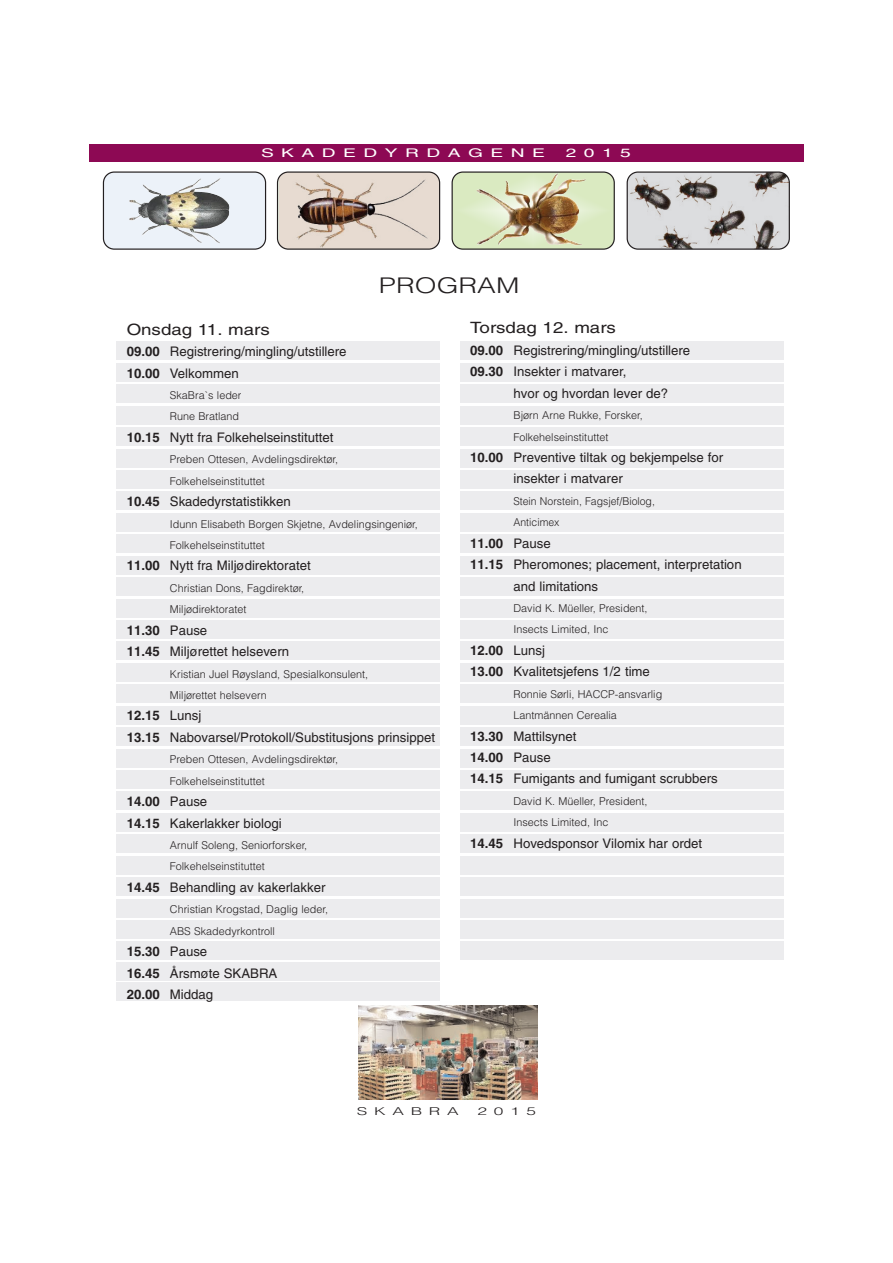
<style>
.page{position:relative;width:893px;height:1263px;background:#fff}
.page>*{position:absolute;margin:0;border:0;box-sizing:border-box;transform-origin:0 0}
.t1{font:300 21.6px "Helvetica";color:#231f20;scale:1.3 1}
.t2{font:15.6px "Helvetica";color:#231f20;scale:1.2 1}
.t3{font:13.2px/21.5px "Helvetica";color:#231f20}
.t4{font:700 13.2px "Helvetica";color:#231f20}
.t5{font:12px "Helvetica";letter-spacing:.39em;color:#fff;scale:1.6 1}
.t6{font:300 10.8px/21.5px "Helvetica";color:#231f20}
.t7{font:300 10.8px "Helvetica";color:#231f20;scale:1.6 1}
.s1{font-weight:700}
.s2{font-weight:400}
</style>
<div class="page">
<div style="left:116px;top:342px;width:324px;height:18px;background:#ececee"></div>
<div style="left:116px;top:363px;width:324px;height:19px;background:#ececee"></div>
<div style="left:116px;top:384px;width:324px;height:19px;background:#ececee"></div>
<div style="left:116px;top:406px;width:324px;height:19px;background:#ececee"></div>
<div style="left:116px;top:427px;width:324px;height:19px;background:#ececee"></div>
<div style="left:116px;top:449px;width:324px;height:18px;background:#ececee"></div>
<div style="left:116px;top:470px;width:324px;height:19px;background:#ececee"></div>
<div style="left:116px;top:492px;width:324px;height:18px;background:#ececee"></div>
<div style="left:116px;top:513px;width:324px;height:19px;background:#ececee"></div>
<div style="left:116px;top:534px;width:324px;height:19px;background:#ececee"></div>
<div style="left:116px;top:556px;width:324px;height:19px;background:#ececee"></div>
<div style="left:116px;top:577px;width:324px;height:19px;background:#ececee"></div>
<div style="left:116px;top:599px;width:324px;height:18px;background:#ececee"></div>
<div style="left:116px;top:620px;width:324px;height:19px;background:#ececee"></div>
<div style="left:116px;top:642px;width:324px;height:18px;background:#ececee"></div>
<div style="left:116px;top:663px;width:324px;height:19px;background:#ececee"></div>
<div style="left:116px;top:684px;width:324px;height:19px;background:#ececee"></div>
<div style="left:116px;top:706px;width:324px;height:19px;background:#ececee"></div>
<div style="left:116px;top:727px;width:324px;height:19px;background:#ececee"></div>
<div style="left:116px;top:749px;width:324px;height:18px;background:#ececee"></div>
<div style="left:116px;top:770px;width:324px;height:19px;background:#ececee"></div>
<div style="left:116px;top:792px;width:324px;height:18px;background:#ececee"></div>
<div style="left:116px;top:813px;width:324px;height:19px;background:#ececee"></div>
<div style="left:116px;top:834px;width:324px;height:19px;background:#ececee"></div>
<div style="left:116px;top:856px;width:324px;height:19px;background:#ececee"></div>
<div style="left:116px;top:877px;width:324px;height:19px;background:#ececee"></div>
<div style="left:116px;top:899px;width:324px;height:18px;background:#ececee"></div>
<div style="left:116px;top:920px;width:324px;height:19px;background:#ececee"></div>
<div style="left:116px;top:942px;width:324px;height:18px;background:#ececee"></div>
<div style="left:116px;top:962px;width:324px;height:19px;background:#ececee"></div>
<div style="left:116px;top:982px;width:324px;height:19px;background:#ececee"></div>
<div style="left:460px;top:342px;width:323px;height:18px;background:#ececee"></div>
<div style="left:460px;top:363px;width:323px;height:19px;background:#ececee"></div>
<div style="left:460px;top:384px;width:323px;height:19px;background:#ececee"></div>
<div style="left:460px;top:406px;width:323px;height:19px;background:#ececee"></div>
<div style="left:460px;top:427px;width:323px;height:19px;background:#ececee"></div>
<div style="left:460px;top:449px;width:323px;height:18px;background:#ececee"></div>
<div style="left:460px;top:470px;width:323px;height:19px;background:#ececee"></div>
<div style="left:460px;top:492px;width:323px;height:18px;background:#ececee"></div>
<div style="left:460px;top:513px;width:323px;height:19px;background:#ececee"></div>
<div style="left:460px;top:534px;width:323px;height:19px;background:#ececee"></div>
<div style="left:460px;top:556px;width:323px;height:19px;background:#ececee"></div>
<div style="left:460px;top:577px;width:323px;height:19px;background:#ececee"></div>
<div style="left:460px;top:599px;width:323px;height:18px;background:#ececee"></div>
<div style="left:460px;top:620px;width:323px;height:19px;background:#ececee"></div>
<div style="left:460px;top:642px;width:323px;height:18px;background:#ececee"></div>
<div style="left:460px;top:663px;width:323px;height:19px;background:#ececee"></div>
<div style="left:460px;top:684px;width:323px;height:19px;background:#ececee"></div>
<div style="left:460px;top:706px;width:323px;height:19px;background:#ececee"></div>
<div style="left:460px;top:727px;width:323px;height:19px;background:#ececee"></div>
<div style="left:460px;top:749px;width:323px;height:18px;background:#ececee"></div>
<div style="left:460px;top:770px;width:323px;height:19px;background:#ececee"></div>
<div style="left:460px;top:792px;width:323px;height:18px;background:#ececee"></div>
<div style="left:460px;top:813px;width:323px;height:19px;background:#ececee"></div>
<div style="left:460px;top:834px;width:323px;height:19px;background:#ececee"></div>
<div style="left:460px;top:856px;width:323px;height:19px;background:#ececee"></div>
<div style="left:460px;top:877px;width:323px;height:19px;background:#ececee"></div>
<div style="left:460px;top:899px;width:323px;height:18px;background:#ececee"></div>
<div style="left:460px;top:920px;width:323px;height:19px;background:#ececee"></div>
<div style="left:460px;top:942px;width:323px;height:18px;background:#ececee"></div>
<div style="left:89px;top:144px;width:715px;height:17px;background:#8d0954"></div>
<img style="left:358px;top:1006px;width:180px;height:93px">
<svg style="left:627px;top:171px;width:163px;height:79px"></svg>
<svg style="left:103px;top:171px;width:163px;height:79px"></svg>
<img style="left:451px;top:171px;width:164px;height:79px">
<svg style="left:277px;top:171px;width:163px;height:79px"></svg>
<p class="t5" style="left:261px;top:149px;width:179px">SKADEDYRDAGENE</p>
<p class="t5" style="left:566px;top:149px;width:42px">2015</p>
<h1 class="t1" style="left:379px;top:277px;width:110px">PROGRAM</h1>
<p class="t2" style="left:127px;top:324px;width:121px">Onsdag 11. mars</p>
<p class="t3" style="left:127px;top:342px;width:221px"><span class="s1">09.00</span> Registrering/mingling/utstillere<br><span class="s1">10.00</span> Velkommen</p>
<p class="t6" style="left:170px;top:386px;width:73px">SkaBra`s leder<br>Rune Bratland</p>
<p class="t3" style="left:127px;top:428px;width:208px"><span class="s1">10.15</span> Nytt fra Folkehelseinstituttet</p>
<p class="t6" style="left:170px;top:450px;width:170px">Preben Ottesen, Avdelingsdirektør,<br>Folkehelseinstituttet</p>
<p class="t3" style="left:127px;top:492px;width:166px"><span class="s1">10.45</span> Skadedyrstatistikken</p>
<p class="t6" style="left:170px;top:514px;width:249px">Idunn Elisabeth Borgen Skjetne, Avdelingsingeniør,<br>Folkehelseinstituttet</p>
<p class="t3" style="left:127px;top:556px;width:185px"><span class="s1">11.00</span> Nytt fra Miljødirektoratet</p>
<p class="t6" style="left:170px;top:578px;width:136px">Christian Dons, Fagdirektør,<br>Miljødirektoratet</p>
<p class="t3" style="left:127px;top:621px;width:164px"><span class="s1">11.30</span> Pause<br><span class="s1">11.45</span> Miljørettet helsevern</p>
<p class="t6" style="left:170px;top:664px;width:200px">Kristian Juel Røysland, Spesialkonsulent,<br>Miljørettet helsevern</p>
<p class="t3" style="left:127px;top:706px;width:310px"><span class="s1">12.15</span> Lunsj<br><span class="s1">13.15</span> Nabovarsel/Protokoll/Substitusjons prinsippet</p>
<p class="t6" style="left:170px;top:750px;width:170px">Preben Ottesen, Avdelingsdirektør,<br>Folkehelseinstituttet</p>
<p class="t3" style="left:127px;top:792px;width:157px"><span class="s1">14.00</span> Pause<br><span class="s1">14.15</span> Kakerlakker biologi</p>
<p class="t6" style="left:170px;top:836px;width:139px">Arnulf Soleng, Seniorforsker,<br>Folkehelseinstituttet</p>
<p class="t3" style="left:127px;top:878px;width:200px"><span class="s1">14.45</span> Behandling av kakerlakker</p>
<p class="t6" style="left:170px;top:900px;width:160px">Christian Krogstad, Daglig leder,<br>ABS Skadedyrkontroll</p>
<p class="t3" style="left:127px;top:942px;width:152px"><span class="s1">15.30</span> Pause<br><span class="s1">16.45</span> Årsmøte SKABRA<br><span class="s1">20.00</span> Middag</p>
<p class="t2" style="left:470px;top:322px;width:123px">Torsdag 12. mars</p>
<p class="t3" style="left:470px;top:341px;width:221px"><span class="s1">09.00</span> Registrering/mingling/utstillere</p>
<p class="t3" style="left:470px;top:362px;width:158px"><span class="s1">09.30</span> Insekter i matvarer,</p>
<p class="t3" style="left:513px;top:384px;width:156px">hvor og hvordan lever de?</p>
<p class="t6" style="left:513px;top:406px;width:131px">Bjørn Arne Rukke, Forsker,<br>Folkehelseinstituttet</p>
<p class="t3" style="left:513px;top:448px;width:211px;text-indent:-43px"><span class="s1">10.00</span> Preventive tiltak og bekjempelse for insekter i matvarer</p>
<p class="t6" style="left:513px;top:491px;width:143px">Stein Norstein, Fagsjef/Biolog,<br>Anticimex</p>
<p class="t4" style="left:470px;top:538px;width:82px">11.00 <span class="s2">Pause</span></p>
<p class="t3" style="left:470px;top:555px;width:273px"><span class="s1">11.15</span> Pheromones; placement, interpretation</p>
<p class="t3" style="left:513px;top:577px;width:86px">and limitations</p>
<p class="t6" style="left:513px;top:599px;width:136px">David K. Müeller, President,<br>Insects Limited, Inc</p>
<p class="t3" style="left:470px;top:641px;width:181px"><span class="s1">12.00</span> Lunsj<br><span class="s1">13.00</span> Kvalitetsjefens 1/2 time</p>
<p class="t6" style="left:513px;top:684px;width:150px">Ronnie Sørli, HACCP-ansvarlig<br>Lantmännen Cerealia</p>
<p class="t3" style="left:470px;top:727px;width:249px"><span class="s1">13.30</span> Mattilsynet<br><span class="s1">14.00</span> Pause<br><span class="s1">14.15</span> Fumigants and fumigant scrubbers</p>
<p class="t6" style="left:513px;top:791px;width:136px">David K. Müeller, President,<br>Insects Limited, Inc</p>
<p class="t3" style="left:470px;top:834px;width:233px"><span class="s1">14.45</span> Hovedsponsor Vilomix har ordet</p>
<p class="t7" style="left:357px;top:1107px;width:65px">SKABRA</p>
<p class="t7" style="left:477px;top:1107px;width:38px">2015</p>
</div>
